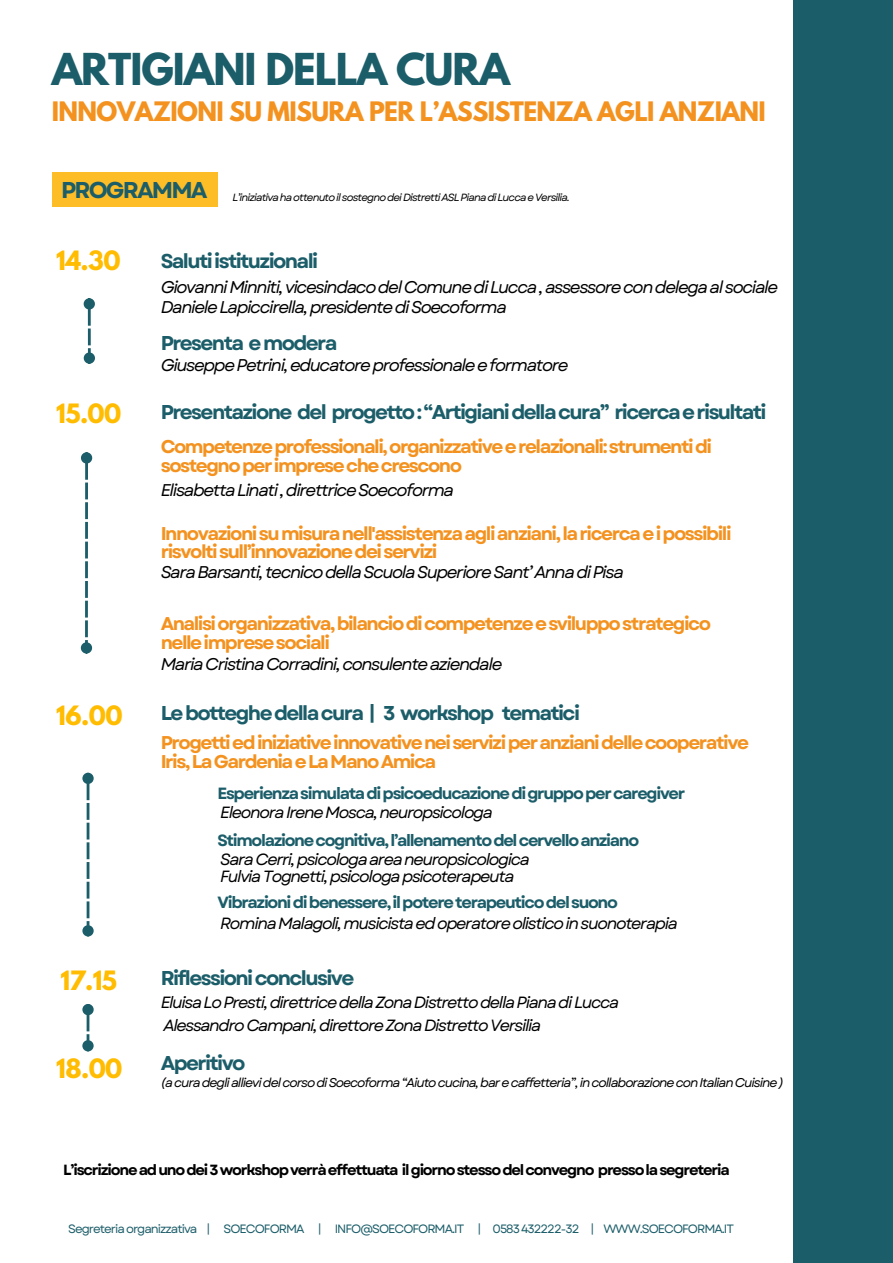
<style>
.page{position:relative;width:893px;height:1263px;background:#fff}
.page>*{position:absolute;margin:0;border:0;box-sizing:border-box;transform-origin:0 0}
.t1{font:700 39px "League Spartan";letter-spacing:-.025em;color:#1b5d69}
.t2{font:700 23.77px "League Spartan";letter-spacing:-.025em;color:#f4921f}
.t3{font:700 23.62px "League Spartan";letter-spacing:-.025em;color:#ffbc00}
.t4{font:700 22.88px "Garet";letter-spacing:-.08em;color:#1b5d69}
.t5{font:700 20.02px "Garet";letter-spacing:-.08em;color:#1b5d69}
.t6{font:700 19.95px "Garet";letter-spacing:-.08em;color:#1b5d69}
.t7{font:700 18.52px/18.6px "Garet";letter-spacing:-.08em;color:#f4921f}
.t8{font:italic 17.02px "Garet";letter-spacing:-.08em;color:#000}
.t9{font:italic 16.27px "Garet";letter-spacing:-.08em;color:#000}
.t10{font:700 16.27px "Garet";letter-spacing:-.08em;color:#1b5d69}
.t11{font:italic 16.2px "Garet";letter-spacing:-.08em;color:#000}
.t12{font:700 14.77px "Garet";letter-spacing:-.08em;color:#000}
.t13{font:italic 12.67px "Garet";letter-spacing:-.08em;color:#000}
.t14{font:12.08px "Garet";letter-spacing:-.08em;color:#1b5d69}
.t15{font:italic 10.43px "Garet";letter-spacing:-.08em;color:#000}
</style>
<div class="page">
<div style="left:52px;top:172px;width:165px;height:35px;background:#fdbd27"></div>
<div style="left:792px;top:0;width:101px;height:1263px;background:#1b5d69"></div>
<svg style="left:88px;top:309px;width:3px;height:43px"></svg>
<div style="left:85px;top:300px;width:8px;height:8px;background:#1b5d69;border-radius:50%"></div>
<div style="left:84px;top:298px;width:11px;height:11px;border:3px solid #1b5d69;border-radius:50%"></div>
<div style="left:85px;top:354px;width:9px;height:8px;background:#1b5d69;border-radius:50%"></div>
<div style="left:84px;top:352px;width:11px;height:12px;border:3px solid #1b5d69;border-radius:50%"></div>
<svg style="left:85px;top:463px;width:3px;height:179px"></svg>
<div style="left:82px;top:454px;width:9px;height:8px;background:#1b5d69;border-radius:50%"></div>
<div style="left:81px;top:452px;width:11px;height:11px;border:3px solid #1b5d69;border-radius:50%"></div>
<div style="left:82px;top:644px;width:9px;height:8px;background:#1b5d69;border-radius:50%"></div>
<div style="left:81px;top:642px;width:11px;height:11px;border:3px solid #1b5d69;border-radius:50%"></div>
<svg style="left:87px;top:784px;width:2px;height:141px"></svg>
<div style="left:84px;top:774px;width:8px;height:8px;background:#1b5d69;border-radius:50%"></div>
<div style="left:82px;top:773px;width:12px;height:11px;border:3px solid #1b5d69;border-radius:50%"></div>
<div style="left:84px;top:926px;width:8px;height:9px;background:#1b5d69;border-radius:50%"></div>
<div style="left:82px;top:925px;width:12px;height:11px;border:3px solid #1b5d69;border-radius:50%"></div>
<svg style="left:87px;top:1015px;width:2px;height:25px"></svg>
<div style="left:84px;top:1005px;width:8px;height:9px;background:#1b5d69;border-radius:50%"></div>
<div style="left:82px;top:1004px;width:12px;height:11px;border:3px solid #1b5d69;border-radius:50%"></div>
<div style="left:84px;top:1041px;width:8px;height:9px;background:#1b5d69;border-radius:50%"></div>
<div style="left:82px;top:1040px;width:12px;height:11px;border:3px solid #1b5d69;border-radius:50%"></div>
<p class="t1" style="left:52px;top:50px;width:460px">ARTIGIANI DELLA CURA</p>
<p class="t2" style="left:52px;top:99px;width:715px">INNOVAZIONI SU MISURA PER L’ASSISTENZA AGLI ANZIANI</p>
<p class="t4" style="left:61px;top:174px;width:148px">PROGRAMMA</p>
<p class="t15" style="left:232px;top:190px;width:339px">L’iniziativa ha ottenuto il sostegno dei Distretti ASL Piana di Lucca e Versilia.</p>
<p class="t3" style="left:56px;top:248px;width:66px">14.30</p>
<p class="t3" style="left:56px;top:401px;width:67px">15.00</p>
<p class="t3" style="left:56px;top:703px;width:68px">16.00</p>
<p class="t3" style="left:60px;top:969px;width:58px">17.15</p>
<p class="t5" style="left:161px;top:247px;width:159px">Salutiistituzionali</p>
<p class="t8" style="left:161px;top:275px;width:619px">Giovanni Minniti, vicesindaco del Comune di Lucca , assessore con delega al sociale</p>
<p class="t8" style="left:161px;top:295px;width:348px">Daniele Lapiccirella, presidente di Soecoforma</p>
<p class="t6" style="left:161px;top:328px;width:178px">Presenta emodera</p>
<p class="t8" style="left:161px;top:353px;width:409px">Giuseppe Petrini, educatore professionale e formatore</p>
<p class="t5" style="left:161px;top:397px;width:607px">Presentazione del progetto:“Artigianidellacura” ricercaerisultati</p>
<p class="t7" style="left:161px;top:437px;width:553px;line-height:19.1px">Competenzeprofessionali,organizzativeerelazionali:strumentidi sostegnoperimpresechecrescono</p>
<p class="t8" style="left:161px;top:477px;width:295px">Elisabetta Linati , direttrice Soecoforma</p>
<p class="t7" style="left:161px;top:524px;width:572px">Innovazionisumisuranell'assistenzaaglianziani,laricercaeipossibili risvoltisull’innovazionedeiservizi</p>
<p class="t8" style="left:161px;top:559px;width:465px">Sara Barsanti, tecnico della Scuola Superiore Sant’Anna di Pisa</p>
<p class="t7" style="left:161px;top:614px;width:552px">Analisiorganizzativa,bilanciodicompetenzeesviluppostrategico nelleimpresesociali</p>
<p class="t8" style="left:161px;top:652px;width:343px">Maria Cristina Corradini, consulente aziendale</p>
<p class="t6" style="left:161px;top:699px;width:421px">Lebotteghedellacura | 3 workshop tematici</p>
<p class="t7" style="left:161px;top:734px;width:590px">Progettiediniziativeinnovativeneiserviziperanzianidellecooperative<br>Iris,LaGardeniaeLaManoAmica</p>
<p class="t10" style="left:217px;top:781px;width:469px">Esperienzasimulatadipsicoeducazionedigruppopercaregiver</p>
<p class="t9" style="left:220px;top:800px;width:274px">Eleonora Irene Mosca, neuropsicologa</p>
<p class="t10" style="left:217px;top:828px;width:423px">Stimolazionecognitiva,l’allenamentodelcervelloanziano</p>
<p class="t11" style="left:220px;top:847px;width:311px">Sara Cerri, psicologa area neuropsicologica</p>
<p class="t11" style="left:220px;top:865px;width:296px">Fulvia Tognetti, psicologa psicoterapeuta</p>
<p class="t10" style="left:217px;top:891px;width:402px">Vibrazionidibenessere,ilpotereterapeuticodelsuono</p>
<p class="t9" style="left:220px;top:911px;width:459px">Romina Malagoli, musicista ed operatore olistico in suonoterapia</p>
<p class="t6" style="left:161px;top:963px;width:195px">Riflessioniconclusive</p>
<p class="t9" style="left:161px;top:990px;width:460px">Eluisa Lo Presti, direttrice della Zona Distretto della Piana di Lucca</p>
<p class="t9" style="left:163px;top:1014px;width:379px">Alessandro Campani, direttore Zona Distretto Versilia</p>
<p class="t3" style="left:56px;top:1056px;width:68px">18.00</p>
<p class="t5" style="left:161px;top:1049px;width:86px">Aperitivo</p>
<p class="t13" style="left:161px;top:1073px;width:625px">(a cura degli allievi del corso di Soecoforma “Aiuto cucina, bar e caffetteria”, in collaborazione con Italian Cuisine )</p>
<p class="t12" style="left:63px;top:1159px;width:668px">L’iscrizioneadunodei3workshopverràeffettuata ilgiornostessodelconvegno pressolasegreteria</p>
<p class="t14" style="left:68px;top:1220px;width:667px">Segreteria organizzativa | SOECOFORMA | INFO@SOECOFORMA.IT | 0583 432222-32 | WWW.SOECOFORMA.IT</p>
</div>
